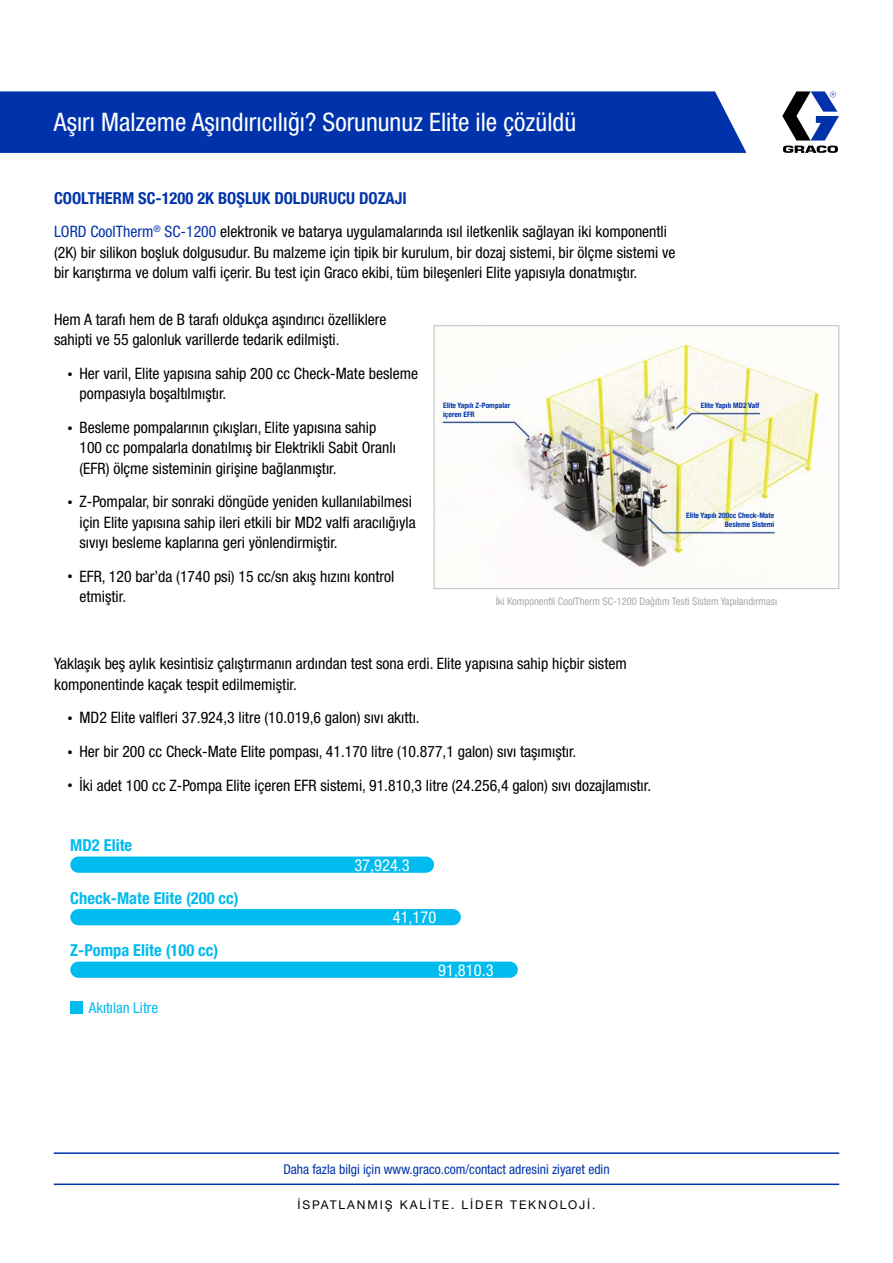
<style>
.page{position:relative;width:893px;height:1263px;background:#fff}
.page>*{position:absolute;margin:0;border:0;box-sizing:border-box;transform-origin:0 0}
.t1{font:condensed 25.5px "Helvetica Neue LTW1 G";color:#fff}
.t2{font:700 condensed 16.5px "Helvetica Neue LTW1 G";color:#0be}
.t3{font:700 condensed 16.5px "Helvetica Neue LTW1 G";color:#0033ab}
.t4{font:condensed 16.5px "Helvetica Neue LTW1 G";color:#fff}
.t5{font:condensed 15.75px/20.2px "Helvetica Neue LTW1 G";color:#000}
.t6{font:condensed 15px "Helvetica Neue LTW1 G";color:#0be}
.t7{font:condensed 13.5px "Helvetica Neue LTW1 G";color:#0033ab}
.t8{font:12px "Helvetica Neue LTW1 G";letter-spacing:.16em;color:#000}
.t9{font:condensed 10.5px "Helvetica Neue LTW1 G";color:#a7a9ac}
.t10{font:700 condensed 7.5px/9px "Helvetica Neue LTW1 G";color:#0033ab}
.s1{color:#0033ab}
.s2{font-size:10.5px}
</style>
<div class="page">
<img style="left:442px;top:336px;width:382px;height:231px">
<div style="left:434px;top:326px;width:405px;height:263px;border:1px solid #bcbec0"></div>
<svg style="left:782px;top:91px;width:57px;height:62px"></svg>
<hr style="left:54px;top:1183px;width:785px;height:2px;background:#0033ab">
<hr style="left:54px;top:1152px;width:785px;height:2px;background:#0033ab">
<div style="left:0;top:91px;width:746px;height:62px;background:#0033ab"></div>
<div style="left:70px;top:856px;width:364px;height:17px;background:#0be;border-radius:8px"></div>
<div style="left:70px;top:909px;width:391px;height:16px;background:#0be;border-radius:8px"></div>
<div style="left:70px;top:961px;width:448px;height:17px;background:#0be;border-radius:8px"></div>
<div style="left:70px;top:1001px;width:13px;height:12px;background:#0be"></div>
<h1 class="t1" style="left:54px;top:107px;width:524px">Aşırı Malzeme Aşındırıcılığı? Sorununuz Elite ile çözüldü</h1>
<p class="t3" style="left:54px;top:188px;width:354px">COOLTHERM SC-1200 2K BOŞLUK DOLDURUCU DOZAJI</p>
<p class="t5" style="left:54px;top:222px;width:623px"><span class="s1">LORD CoolTherm</span><sup>®</sup> <span class="s1">SC-1200</span> elektronik ve batarya uygulamalarında ısıl iletkenlik sağlayan iki komponentli (2K) bir silikon boşluk dolgusudur. Bu malzeme için tipik bir kurulum, bir dozaj sistemi, bir ölçme sistemi ve bir karıştırma ve dolum valfi içerir. Bu test için Graco ekibi, tüm bileşenleri Elite yapısıyla donatmıştır.</p>
<p class="t5" style="left:54px;top:310px;width:334px">Hem A tarafı hem de B tarafı oldukça aşındırıcı özelliklere sahipti ve 55 galonluk varillerde tedarik edilmişti.</p>
<p class="t5" style="left:80px;top:364px;width:340px;text-indent:-12px"><span class="s2">•</span> Her varil, Elite yapısına sahip 200 cc Check-Mate besleme pompasıyla boşaltılmıştır.</p>
<p class="t5" style="left:80px;top:418px;width:318px;text-indent:-12px"><span class="s2">•</span> Besleme pompalarının çıkışları, Elite yapısına sahip<br>100 cc pompalarla donatılmış bir Elektrikli Sabit Oranlı (EFR) ölçme sisteminin girişine bağlanmıştır.</p>
<p class="t5" style="left:80px;top:492px;width:338px;text-indent:-12px"><span class="s2">•</span> Z-Pompalar, bir sonraki döngüde yeniden kullanılabilmesi için Elite yapısına sahip ileri etkili bir MD2 valfi aracılığıyla sıvıyı besleme kaplarına geri yönlendirmiştir.</p>
<p class="t5" style="left:80px;top:566px;width:316px;text-indent:-12px"><span class="s2">•</span> EFR, 120 bar’da (1740 psi) 15 cc/sn akış hızını kontrol etmiştir.</p>
<p class="t10" style="left:443px;top:401px;width:69px">Elite Yapılı Z-Pompalar içeren EFR</p>
<p class="t10" style="left:701px;top:401px;width:60px">Elite Yapılı MD2 Valf</p>
<p class="t10" style="left:686px;top:511px;width:90px;text-align:right">Elite Yapılı 200cc Check-Mate<br>Besleme Sistemi</p>
<p class="t9" style="left:496px;top:595px;width:283px">İki Komponentli CoolTherm SC-1200 Dağıtım Testi Sistem Yapılandırması</p>
<p class="t5" style="left:54px;top:654px;width:574px">Yaklaşık beş aylık kesintisiz çalıştırmanın ardından test sona erdi. Elite yapısına sahip hiçbir sistem komponentinde kaçak tespit edilmemiştir.</p>
<p class="t5" style="left:68px;top:708px;width:354px"><span class="s2">•</span> MD2 Elite valfleri 37.924,3 litre (10.019,6 galon) sıvı akıttı.</p>
<p class="t5" style="left:68px;top:742px;width:510px"><span class="s2">•</span> Her bir 200 cc Check-Mate Elite pompası, 41.170 litre (10.877,1 galon) sıvı taşımıştır.</p>
<p class="t5" style="left:68px;top:775px;width:585px"><span class="s2">•</span> İki adet 100 cc Z-Pompa Elite içeren EFR sistemi, 91.810,3 litre (24.256,4 galon) sıvı dozajlamıstır.</p>
<p class="t2" style="left:70px;top:835px;width:63px">MD2 Elite</p>
<p class="t2" style="left:70px;top:888px;width:170px">Check-Mate Elite (200 cc)</p>
<p class="t2" style="left:70px;top:940px;width:150px">Z-Pompa Elite (100 cc)</p>
<p class="t6" style="left:89px;top:998px;width:71px">Akıtılan Litre</p>
<p class="t4" style="left:354px;top:855px;width:57px">37,924.3</p>
<p class="t4" style="left:393px;top:907px;width:45px">41,170</p>
<p class="t4" style="left:438px;top:960px;width:57px">91,810.3</p>
<p class="t7" style="left:283px;top:1161px;width:328px">Daha fazla bilgi için www.graco.com/contact adresini ziyaret edin</p>
<p class="t8" style="left:297px;top:1197px;width:300px">İSPATLANMIŞ KALİTE. LİDER TEKNOLOJİ.</p>
</div>
